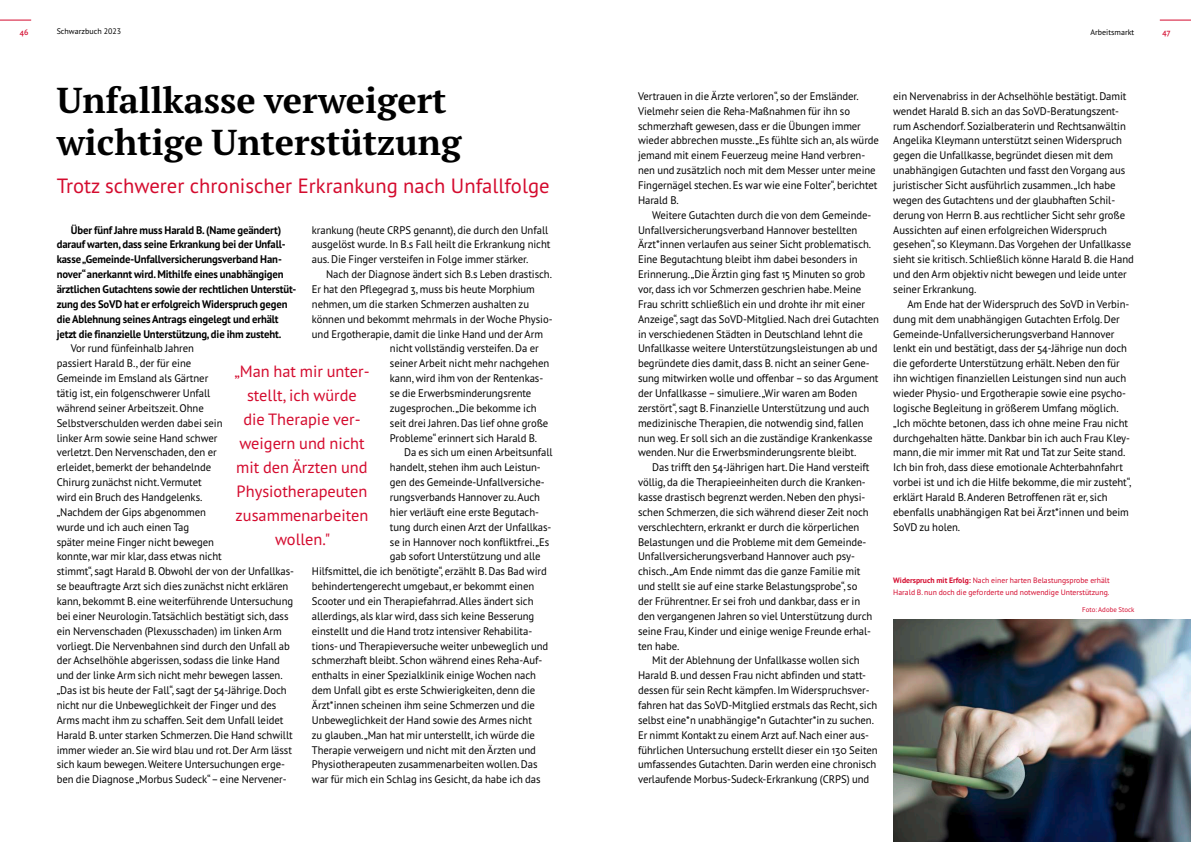
<style>
.page{position:relative;width:1191px;height:842px;background:#fff}
.page>*{position:absolute;margin:0;border:0;box-sizing:border-box;transform-origin:0 0}
.t1{font:700 36px/42px "PT Serif Pro";color:#000}
.t2{font:20.6px "PT Sans Pro";color:#d40b2e}
.t3{font:16.3px/24px "PT Sans Pro";color:#d40b2e;text-align:center}
.t4{font:11px/14.9px "PT Sans Pro";letter-spacing:-.005em;color:#000}
.t5{font:700 11px/14.9px "PT Sans Pro";letter-spacing:-.01em;color:#000}
.t6{font:8px "PT Sans Pro";color:#000}
.t7{font:600 8px "PT Sans Pro";color:#d40b2e}
.t8{font:7.7px/12px "PT Sans Pro";color:#d40b2e}
.t9{font:6.9px "PT Sans Pro";color:#d40b2e}
.s1{font-weight:700}
</style>
<div class="page">
<img style="left:893px;top:620px;width:298px;height:222px">
<hr style="left:1159px;top:20px;width:32px;height:1px;background:#d40b2e">
<hr style="left:0;top:20px;width:31px;height:1px;background:#d40b2e">
<p class="t6" style="left:57px;top:26px;width:66px">Schwarzbuch 2023</p>
<p class="t7" style="left:20px;top:26px;width:10px">46</p>
<p class="t6" style="left:1090px;top:27px;width:45px">Arbeitsmarkt</p>
<p class="t7" style="left:1162px;top:26px;width:9px">47</p>
<h1 class="t1" style="left:57px;top:78px;width:406px">Unfallkasse verweigert wichtige Unterstützung</h1>
<h2 class="t2" style="left:57px;top:172px;width:494px">Trotz schwerer chronischer Erkrankung nach Unfallfolge</h2>
<p class="t5" style="left:57px;top:222px;width:241px;text-indent:14px">Über fünf Jahre muss Harald B. (Name geändert) darauf warten, dass seine Erkrankung bei der Unfall&shy;kasse „Gemeinde-Unfallversicherungsverband Han&shy;nover“ anerkannt wird. Mithilfe eines unabhängigen ärztlichen Gutachtens sowie der rechtlichen Unterstüt&shy;zung des SoVD hat er erfolgreich Widerspruch gegen die Ablehnung seines Antrags eingelegt und erhält jetzt die finanzielle Unterstützung, die ihm zusteht.</p>
<p class="t4" style="left:57px;top:341px;width:239px;text-indent:14px">Vor rund fünfeinhalb Jahren<br>passiert Harald B., der für eine<br>Gemeinde im Emsland als Gärtner<br>tätig ist, ein folgenschwerer Unfall<br>während seiner Arbeitszeit. Ohne<br>Selbstverschulden werden dabei sein<br>linker Arm sowie seine Hand schwer<br>verletzt. Den Nervenschaden, den er<br>erleidet, bemerkt der behandelnde<br>Chirurg zunächst nicht. Vermutet<br>wird ein Bruch des Handgelenks.<br>„Nachdem der Gips abgenommen<br>wurde und ich auch einen Tag<br>später meine Finger nicht bewegen<br>konnte, war mir klar, dass etwas nicht<br>stimmt“, sagt Harald B. Obwohl der von der Unfallkas&shy;se beauftragte Arzt sich dies zunächst nicht erklären kann, bekommt B. eine weiterführende Untersuchung bei einer Neurologin. Tatsächlich bestätigt sich, dass ein Nervenschaden (Plexusschaden) im linken Arm vorliegt. Die Nervenbahnen sind durch den Unfall ab der Achselhöhle abgerissen, sodass die linke Hand und der linke Arm sich nicht mehr bewegen lassen. „Das ist bis heute der Fall“, sagt der 54-Jährige. Doch nicht nur die Unbeweglichkeit der Finger und des Arms macht ihm zu schaffen. Seit dem Unfall leidet Harald B. unter starken Schmerzen. Die Hand schwillt immer wieder an. Sie wird blau und rot. Der Arm lässt sich kaum bewegen. Weitere Untersuchungen erge&shy;ben die Diagnose „Morbus Sudeck“ – eine Nervener-</p>
<p class="t4" style="left:312px;top:222px;width:240px">krankung (heute CRPS genannt), die durch den Unfall ausgelöst wurde. In B.s Fall heilt die Erkrankung nicht aus. Die Finger versteifen in Folge immer stärker.</p>
<p class="t4" style="left:326px;top:267px;width:227px">Nach der Diagnose ändert sich B.s Leben drastisch.</p>
<p class="t4" style="left:312px;top:281px;width:224px">Er hat den Pflegegrad 3, muss bis heute Morphium</p>
<p class="t4" style="left:312px;top:296px;width:219px">nehmen, um die starken Schmerzen aushalten zu</p>
<p class="t4" style="left:312px;top:311px;width:242px">können und bekommt mehrmals in der Woche Physio-</p>
<p class="t4" style="left:312px;top:326px;width:233px">und Ergotherapie, damit die linke Hand und der Arm</p>
<p class="t4" style="left:390px;top:341px;width:150px">nicht vollständig versteifen. Da er</p>
<p class="t4" style="left:390px;top:356px;width:161px">seiner Arbeit nicht mehr nachgehen</p>
<p class="t4" style="left:390px;top:370px;width:155px">kann, wird ihm von der Rentenkas-</p>
<p class="t4" style="left:390px;top:385px;width:143px">se die Erwerbsminderungsrente</p>
<p class="t4" style="left:390px;top:400px;width:148px">zugesprochen. „Die bekomme ich</p>
<p class="t4" style="left:390px;top:415px;width:160px">seit drei Jahren. Das lief ohne große</p>
<p class="t4" style="left:390px;top:430px;width:149px">Probleme“ erinnert sich Harald B.</p>
<p class="t4" style="left:404px;top:445px;width:150px">Da es sich um einen Arbeitsunfall</p>
<p class="t4" style="left:390px;top:460px;width:152px">handelt, stehen ihm auch Leistun-</p>
<p class="t4" style="left:390px;top:474px;width:156px">gen des Gemeinde-Unfallversiche-</p>
<p class="t4" style="left:390px;top:489px;width:152px">rungsverbands Hannover zu. Auch</p>
<p class="t4" style="left:390px;top:504px;width:151px">hier verläuft eine erste Begutach-</p>
<p class="t4" style="left:390px;top:519px;width:163px">tung durch einen Arzt der Unfallkas-</p>
<p class="t4" style="left:390px;top:534px;width:161px">se in Hannover noch konfliktfrei. „Es</p>
<p class="t4" style="left:390px;top:549px;width:152px">gab sofort Unterstützung und alle</p>
<p class="t4" style="left:312px;top:564px;width:236px">Hilfsmittel, die ich benötigte“, erzählt B. Das Bad wird</p>
<p class="t4" style="left:312px;top:578px;width:224px">behindertengerecht umgebaut, er bekommt einen</p>
<p class="t4" style="left:312px;top:593px;width:223px">Scooter und ein Therapiefahrrad. Alles ändert sich</p>
<p class="t4" style="left:312px;top:608px;width:224px">allerdings, als klar wird, dass sich keine Besserung</p>
<p class="t4" style="left:312px;top:623px;width:222px">einstellt und die Hand trotz intensiver Rehabilita-</p>
<p class="t4" style="left:312px;top:638px;width:238px">tions- und Therapieversuche weiter unbeweglich und</p>
<p class="t4" style="left:312px;top:653px;width:232px">schmerzhaft bleibt. Schon während eines Reha-Auf-</p>
<p class="t4" style="left:312px;top:668px;width:226px">enthalts in einer Spezialklinik einige Wochen nach</p>
<p class="t4" style="left:312px;top:682px;width:225px">dem Unfall gibt es erste Schwierigkeiten, denn die</p>
<p class="t4" style="left:312px;top:697px;width:225px">Ärzt*innen scheinen ihm seine Schmerzen und die</p>
<p class="t4" style="left:312px;top:712px;width:222px">Unbeweglichkeit der Hand sowie des Armes nicht</p>
<p class="t4" style="left:312px;top:727px;width:225px">zu glauben. „Man hat mir unterstellt, ich würde die</p>
<p class="t4" style="left:312px;top:742px;width:225px">Therapie verweigern und nicht mit den Ärzten und</p>
<p class="t4" style="left:312px;top:757px;width:227px">Physiotherapeuten zusammenarbeiten wollen. Das</p>
<p class="t4" style="left:312px;top:772px;width:230px">war für mich ein Schlag ins Gesicht, da habe ich das</p>
<h3 class="t3" style="left:234px;top:358px;width:137px">„Man hat mir unter&shy;stellt, ich würde die Therapie ver&shy;weigern und nicht mit den Ärzten und<br>Physiotherapeuten zusammenarbeiten wollen."</h3>
<p class="t4" style="left:638px;top:88px;width:242px">Vertrauen in die Ärzte verloren“, so der Emsländer.<br>Vielmehr seien die Reha-Maßnahmen für ihn so schmerzhaft gewesen, dass er die Übungen immer wieder abbrechen musste. „Es fühlte sich an, als würde jemand mit einem Feuerzeug meine Hand verbren&shy;nen und zusätzlich noch mit dem Messer unter meine Fingernägel stechen. Es war wie eine Folter“, berichtet Harald B.</p>
<p class="t4" style="left:638px;top:207px;width:242px;text-indent:14px">Weitere Gutachten durch die von dem Gemeinde-Unfallversicherungsverband Hannover bestellten Ärzt*innen verlaufen aus seiner Sicht problematisch.<br>Eine Begutachtung bleibt ihm dabei besonders in Erinnerung. „Die Ärztin ging fast 15 Minuten so grob vor, dass ich vor Schmerzen geschrien habe. Meine Frau schritt schließlich ein und drohte ihr mit einer Anzeige“, sagt das SoVD-Mitglied. Nach drei Gutachten in verschiedenen Städten in Deutschland lehnt die Unfallkasse weitere Unterstützungsleistungen ab und begründete dies damit, dass B. nicht an seiner Gene&shy;sung mitwirken wolle und offenbar – so das Argument der Unfallkasse – simuliere. „Wir waren am Boden zerstört“, sagt B. Finanzielle Unterstützung und auch medizinische Therapien, die notwendig sind, fallen nun weg. Er soll sich an die zuständige Krankenkasse wenden. Nur die Erwerbsminderungsrente bleibt.</p>
<p class="t4" style="left:638px;top:460px;width:236px;text-indent:14px">Das trifft den 54-Jährigen hart. Die Hand versteift völlig, da die Therapieeinheiten durch die Kranken&shy;kasse drastisch begrenzt werden. Neben den physi&shy;schen Schmerzen, die sich während dieser Zeit noch verschlechtern, erkrankt er durch die körperlichen Belastungen und die Probleme mit dem Gemeinde-Unfallversicherungsverband Hannover auch psy&shy;chisch. „Am Ende nimmt das die ganze Familie mit und stellt sie auf eine starke Belastungsprobe“, so der Frührentner. Er sei froh und dankbar, dass er in den vergangenen Jahren so viel Unterstützung durch seine Frau, Kinder und einige wenige Freunde erhal&shy;ten habe.</p>
<p class="t4" style="left:638px;top:653px;width:241px;text-indent:14px">Mit der Ablehnung der Unfallkasse wollen sich Harald B. und dessen Frau nicht abfinden und statt&shy;dessen für sein Recht kämpfen. Im Widerspruchsver&shy;fahren hat das SoVD-Mitglied erstmals das Recht, sich selbst eine*n unabhängige*n Gutachter*in zu suchen.<br>Er nimmt Kontakt zu einem Arzt auf. Nach einer aus&shy;führlichen Untersuchung erstellt dieser ein 130 Seiten umfassendes Gutachten. Darin werden eine chronisch verlaufende Morbus-Sudeck-Erkrankung (CRPS) und</p>
<p class="t4" style="left:893px;top:88px;width:242px">ein Nervenabriss in der Achselhöhle bestätigt. Damit wendet Harald B. sich an das SoVD-Beratungszent&shy;rum Aschendorf. Sozialberaterin und Rechtsanwältin Angelika Kleymann unterstützt seinen Widerspruch gegen die Unfallkasse, begründet diesen mit dem unabhängigen Gutachten und fasst den Vorgang aus juristischer Sicht ausführlich zusammen. „Ich habe wegen des Gutachtens und der glaubhaften Schil&shy;derung von Herrn B. aus rechtlicher Sicht sehr große Aussichten auf einen erfolgreichen Widerspruch gesehen“, so Kleymann. Das Vorgehen der Unfallkasse sieht sie kritisch. Schließlich könne Harald B. die Hand und den Arm objektiv nicht bewegen und leide unter seiner Erkrankung.</p>
<p class="t4" style="left:893px;top:296px;width:240px;text-indent:14px">Am Ende hat der Widerspruch des SoVD in Verbin&shy;dung mit dem unabhängigen Gutachten Erfolg. Der Gemeinde-Unfallversicherungsverband Hannover lenkt ein und bestätigt, dass der 54-Jährige nun doch die geforderte Unterstützung erhält. Neben den für ihn wichtigen finanziellen Leistungen sind nun auch wieder Physio- und Ergotherapie sowie eine psycho&shy;logische Begleitung in größerem Umfang möglich. „Ich möchte betonen, dass ich ohne meine Frau nicht durchgehalten hätte. Dankbar bin ich auch Frau Kley&shy;mann, die mir immer mit Rat und Tat zur Seite stand.<br>Ich bin froh, dass diese emotionale Achterbahnfahrt vorbei ist und ich die Hilfe bekomme, die mir zusteht“, erklärt Harald B. Anderen Betroffenen rät er, sich ebenfalls unabhängigen Rat bei Ärzt*innen und beim SoVD zu holen.</p>
<p class="t8" style="left:893px;top:574px;width:218px"><span class="s1">Widerspruch mit Erfolg:</span> Nach einer harten Belastungsprobe erhält<br>Harald B. nun doch die gef0rderte und notwendige Unterstützung.</p>
<p class="t9" style="left:1082px;top:605px;width:54px">Foto: Adobe Stock</p>
</div>
